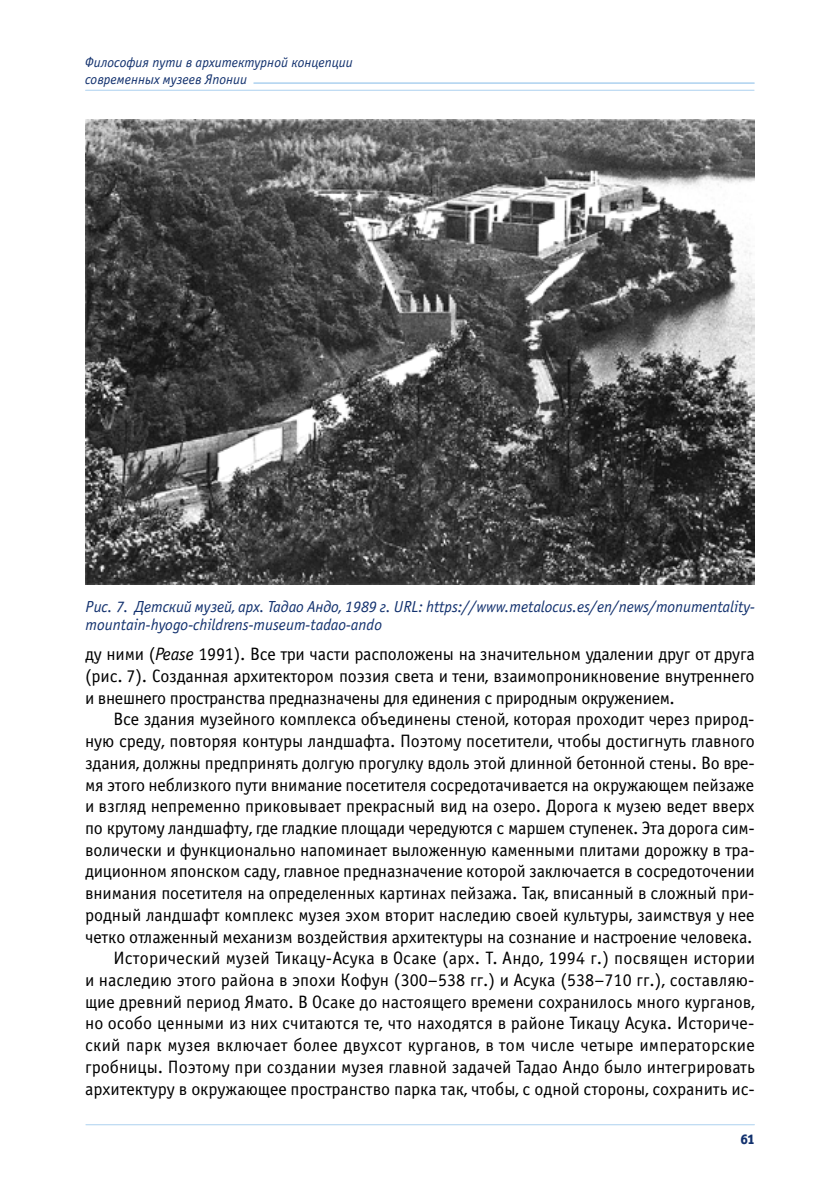
<style>
.page{position:relative;width:840px;height:1191px;background:#fff}
.page>*{position:absolute;margin:0;border:0;box-sizing:border-box;transform-origin:0 0}
.t1{font:18px/21.8px "Officina Sans C";letter-spacing:-.005em;color:#000;text-align:justify}
.t2{font:italic 16px/18px "Officina Sans C";letter-spacing:-.005em;color:#12316e}
.t3{font:italic 14px/16.8px "Officina Sans C";color:#12316e}
.t4{font:14px "Officina Sans Extra Bold C";color:#12316e}
.s1{font-style:italic}
</style>
<div class="page">
<img style="left:85px;top:119px;width:669px;height:465px">
<hr style="left:85px;top:90px;width:668px;height:1px;background:#add1ef">
<hr style="left:254px;top:82px;width:499px;height:2px;background:#add1ef">
<hr style="left:86px;top:1124px;width:668px;height:1px;background:#add1ef">
<p class="t3" style="left:85px;top:54px;width:269px">Философия пути в архитектурной концепции современных музеев Японии</p>
<p class="t2" style="left:85px;top:597px;width:670px">Рис. 7. Детский музей, арх. Тадао Андо, 1989 г. URL: https://www.metalocus.es/en/news/monumentality&shy;mountain-hyogo-childrens-museum-tadao-ando</p>
<p class="t1" style="left:85px;top:643px;width:670px">ду ними (<span class="s1">Pease</span> 1991). Все три части расположены на значительном удалении друг от друга (рис. 7). Созданная архитектором поэзия света и тени, взаимопроникновение внутреннего и внешнего пространства предназначены для единения с природным окружением.</p>
<p class="t1" style="left:85px;top:709px;width:671px;text-align:right">Все здания музейного комплекса объединены стеной, которая проходит через природ&shy;ную среду, повторяя контуры ландшафта. Поэтому посетители, чтобы достигнуть главного здания, должны предпринять долгую прогулку вдоль этой длинной бетонной стены. Во вре&shy;мя этого неблизкого пути внимание посетителя сосредотачивается на окружающем пейзаже и взгляд непременно приковывает прекрасный вид на озеро. Дорога к музею ведет вверх по крутому ландшафту, где гладкие площади чередуются с маршем ступенек. Эта дорога сим&shy;волически и функционально напоминает выложенную каменными плитами дорожку в тра&shy;диционном японском саду, главное предназначение которой заключается в сосредоточении внимания посетителя на определенных картинах пейзажа. Так, вписанный в сложный при&shy;родный ландшафт комплекс музея эхом вторит наследию своей культуры, заимствуя у нее четко отлаженный механизм воздействия архитектуры на сознание и настроение человека.<br>Исторический музей Тикацу-Асука в Осаке (арх. Т. Андо, 1994 г.) посвящен истории<br>и наследию этого района в эпохи Кофун (300–538 гг.) и Асука (538–710 гг.), составляю&shy;щие древний период Ямато. В Осаке до настоящего времени сохранилось много курганов, но особо ценными из них считаются те, что находятся в районе Тикацу Асука. Историче&shy;ский парк музея включает более двухсот курганов, в том числе четыре императорские гробницы. Поэтому при создании музея главной задачей Тадао Андо было интегрировать архитектуру в окружающее пространство парка так, чтобы, с одной стороны, сохранить ис-</p>
<p class="t4" style="left:740px;top:1130px;width:16px">61</p>
</div>
